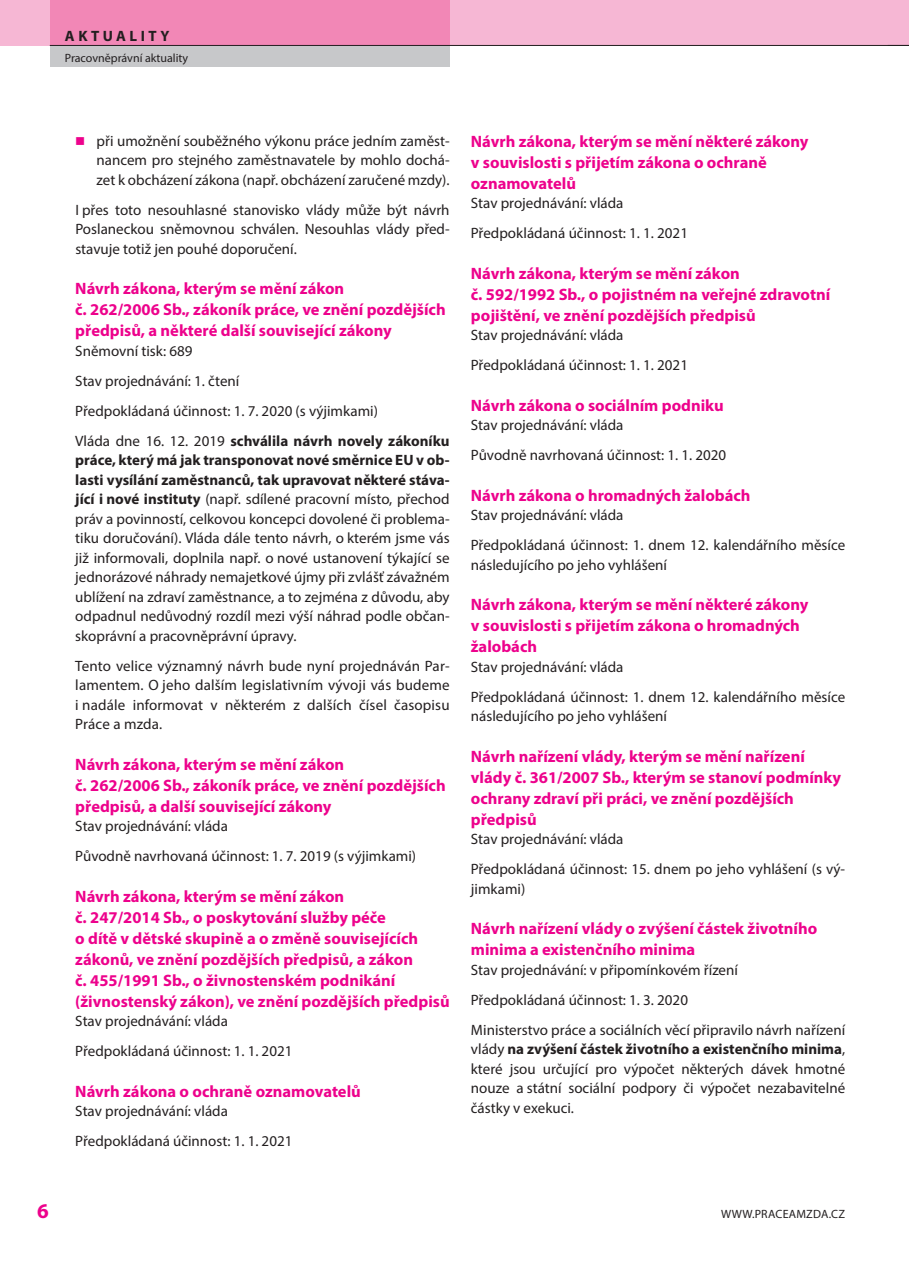
<style>
.page{position:relative;width:909px;height:1281px;background:#fff}
.page>*{position:absolute;margin:0;border:0;box-sizing:border-box;transform-origin:0 0}
.t1{font:700 21px "Myriad Pro";color:#ed028c}
.t2{font:700 16.5px/21px "Myriad Pro";color:#ed028c}
.t3{font:15px/19.5px "Myriad Pro";color:#231f20}
.t4{font:700 15px "Myriad Pro";letter-spacing:.235em;color:#231f20}
.t5{font:12px "Myriad Pro";color:#231f20}
.t6{font:12px "Myriad Pro";letter-spacing:.02em;color:#231f20}
.s1{font-weight:700}
</style>
<div class="page">
<div style="left:0;top:0;width:900px;height:46px;background:#f6b7d4"></div>
<div style="left:900px;top:0;width:9px;height:46px;background:#f6b7d4"></div>
<div style="left:50px;top:0;width:399px;height:67px;background:#c7c8ca"></div>
<div style="left:50px;top:0;width:399px;height:46px;background:#f287b6"></div>
<hr style="left:50px;top:45px;width:859px;height:1px;background:#231f20">
<p class="t4" style="left:65px;top:26px;width:106px">Aktua lity</p>
<p class="t5" style="left:65px;top:51px;width:125px">Pracovněprávní aktuality</p>
<p class="t3" style="left:97px;top:130px;width:354px;text-align:justify">při umožnění souběžného výkonu práce jedním zaměst&shy;nancem pro stejného zaměstnavatele by mohlo dochá&shy;zet k obcházení zákona (např. obcházení zaručené mzdy).</p>
<p class="t3" style="left:75px;top:199px;width:376px;text-align:justify">I přes toto nesouhlasné stanovisko vlády může být návrh Poslaneckou sněmovnou schválen. Nesouhlas vlády před&shy;stavuje totiž jen pouhé doporučení.</p>
<p class="t2" style="left:75px;top:277px;width:372px">Návrh zákona, kterým se mění zákon<br>č. 262/2006 Sb., zákoník práce, ve znění pozdějších předpisů, a některé další související zákony</p>
<p class="t3" style="left:75px;top:335px;width:376px;line-height:30px">Sněmovní tisk: 689<br>Stav projednávání: 1. čtení<br>Předpokládaná účinnost: 1. 7. 2020 (s výjimkami)<br>Vláda dne 16. 12. 2019 <span class="s1">schválila návrh novely zákoníku</span></p>
<p class="t3" style="left:75px;top:450px;width:376px;text-align:justify"><span class="s1">práce, který má jak transponovat nové směrnice EU v ob&shy;lasti vysílání zaměstnanců, tak upravovat některé stáva&shy;jící i nové instituty</span> (např. sdílené pracovní místo, přechod práv a povinností, celkovou koncepci dovolené či problema&shy;tiku doručování). Vláda dále tento návrh, o kterém jsme vás již informovali, doplnila např. o nové ustanovení týkající se jednorázové náhrady nemajetkové újmy při zvlášť závažném ublížení na zdraví zaměstnance, a to zejména z důvodu, aby odpadnul nedůvodný rozdíl mezi výší náhrad podle občan&shy;skoprávní a pracovněprávní úpravy.</p>
<p class="t3" style="left:75px;top:655px;width:376px;text-align:justify">Tento velice významný návrh bude nyní projednáván Par&shy;lamentem. O jeho dalším legislativním vývoji vás budeme i nadále informovat v některém z dalších čísel časopisu Práce a mzda.</p>
<p class="t2" style="left:75px;top:753px;width:372px">Návrh zákona, kterým se mění zákon<br>č. 262/2006 Sb., zákoník práce, ve znění pozdějších předpisů, a další související zákony</p>
<p class="t3" style="left:75px;top:811px;width:342px;line-height:30px">Stav projednávání: vláda<br>Původně navrhovaná účinnost: 1. 7. 2019 (s výjimkami)</p>
<p class="t2" style="left:75px;top:885px;width:376px">Návrh zákona, kterým se mění zákon<br>č. 247/2014 Sb., o poskytování služby péče<br>o dítě v dětské skupině a o změně souvisejících zákonů, ve znění pozdějších předpisů, a zákon<br>č. 455/1991 Sb., o živnostenském podnikání (živnostenský zákon), ve znění pozdějších předpisů</p>
<p class="t3" style="left:75px;top:1006px;width:219px;line-height:30px">Stav projednávání: vláda<br>Předpokládaná účinnost: 1. 1. 2021</p>
<p class="t2" style="left:75px;top:1080px;width:287px">Návrh zákona o ochraně oznamovatelů</p>
<p class="t3" style="left:75px;top:1096px;width:219px;line-height:30px">Stav projednávání: vláda<br>Předpokládaná účinnost: 1. 1. 2021</p>
<p class="t2" style="left:471px;top:130px;width:339px">Návrh zákona, kterým se mění některé zákony v souvislosti s přijetím zákona o ochraně oznamovatelů</p>
<p class="t3" style="left:471px;top:188px;width:219px;line-height:30px">Stav projednávání: vláda<br>Předpokládaná účinnost: 1. 1. 2021</p>
<p class="t2" style="left:471px;top:262px;width:361px">Návrh zákona, kterým se mění zákon<br>č. 592/1992 Sb., o pojistném na veřejné zdravotní pojištění, ve znění pozdějších předpisů</p>
<p class="t3" style="left:471px;top:320px;width:219px;line-height:30px">Stav projednávání: vláda<br>Předpokládaná účinnost: 1. 1. 2021</p>
<p class="t2" style="left:471px;top:394px;width:254px">Návrh zákona o sociálním podniku</p>
<p class="t3" style="left:471px;top:410px;width:257px;line-height:30px">Stav projednávání: vláda<br>Původně navrhovaná účinnost: 1. 1. 2020</p>
<p class="t2" style="left:471px;top:484px;width:281px">Návrh zákona o hromadných žalobách</p>
<p class="t3" style="left:471px;top:500px;width:376px;line-height:30px">Stav projednávání: vláda<br>Předpokládaná účinnost: 1. dnem 12. kalendářního měsíce</p>
<p class="t3" style="left:471px;top:555px;width:198px">následujícího po jeho vyhlášení</p>
<p class="t2" style="left:471px;top:594px;width:339px">Návrh zákona, kterým se mění některé zákony v souvislosti s přijetím zákona o hromadných žalobách</p>
<p class="t3" style="left:471px;top:651px;width:376px;line-height:30px">Stav projednávání: vláda<br>Předpokládaná účinnost: 1. dnem 12. kalendářního měsíce</p>
<p class="t3" style="left:471px;top:706px;width:198px">následujícího po jeho vyhlášení</p>
<p class="t2" style="left:471px;top:745px;width:372px">Návrh nařízení vlády, kterým se mění nařízení vlády č. 361/2007 Sb., kterým se stanoví podmínky ochrany zdraví při práci, ve znění pozdějších předpisů</p>
<p class="t3" style="left:471px;top:824px;width:376px;line-height:30px">Stav projednávání: vláda<br>Předpokládaná účinnost: 15. dnem po jeho vyhlášení (s vý-</p>
<p class="t3" style="left:471px;top:879px;width:56px">jimkami)</p>
<p class="t2" style="left:471px;top:918px;width:348px">Návrh nařízení vlády o zvýšení částek životního minima a existenčního minima</p>
<p class="t3" style="left:471px;top:954px;width:376px;line-height:30px">Stav projednávání: v připomínkovém řízení<br>Předpokládaná účinnost: 1. 3. 2020<br>Ministerstvo práce a sociálních věcí připravilo návrh nařízení</p>
<p class="t3" style="left:471px;top:1039px;width:376px;text-align:justify">vlády <span class="s1">na zvýšení částek životního a existenčního minima</span>, které jsou určující pro výpočet některých dávek hmotné nouze a státní sociální podpory či výpočet nezabavitelné částky v exekuci.</p>
<h1 class="t1" style="left:37px;top:1197px;width:13px">6</h1>
<p class="t6" style="left:721px;top:1206px;width:125px">WWW.PRACEAMZDA.CZ</p>
</div>
